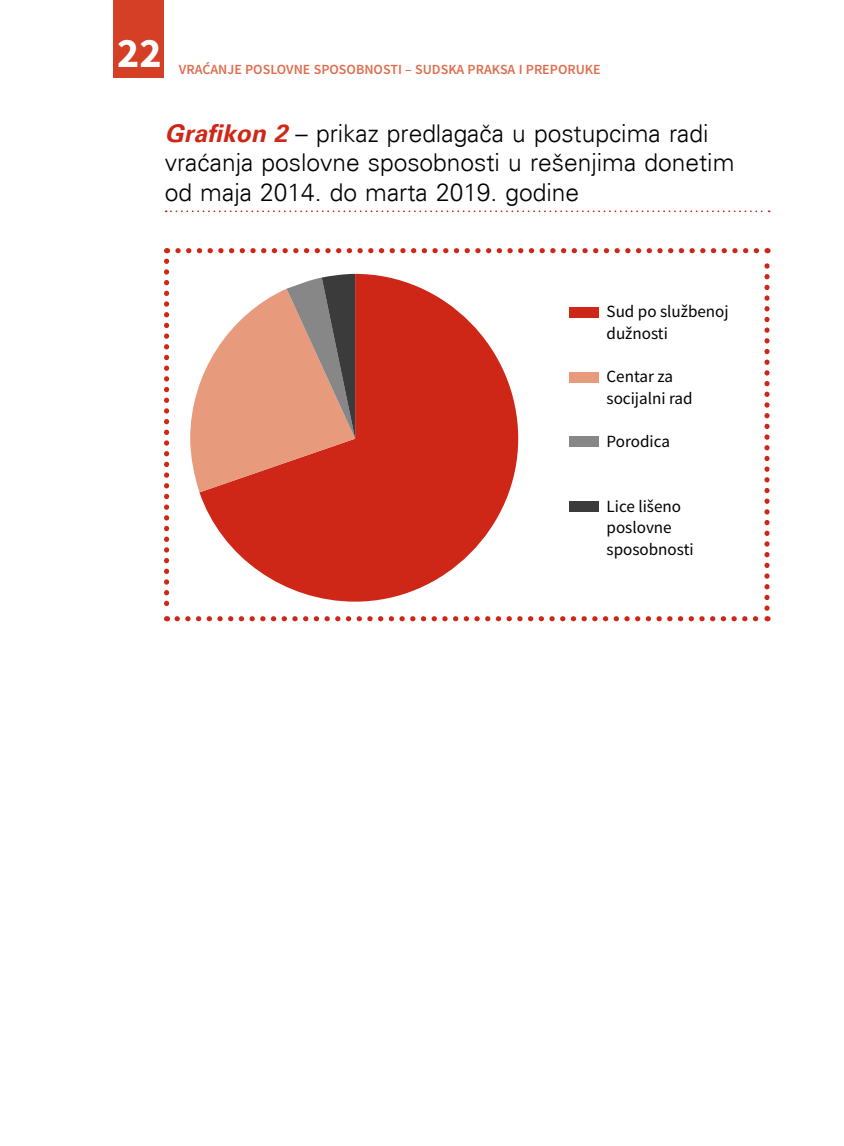
<style>
.page{position:relative;width:844px;height:1146px;background:#fff}
.page>*{position:absolute;margin:0;border:0;box-sizing:border-box;transform-origin:0 0}
.t1{font:700 42px "Source Sans Pro";color:#fff}
.t2{font:300 24.5px/29.4px "Univers";color:#000}
.t3{font:16.97px/21.5px "Source Sans Pro";color:#000}
.t4{font:600 14px "Source Sans Pro";color:#de6e4d}
.s1{font-weight:700;font-style:italic;color:#cf2717}
</style>
<div class="page">
<div style="left:113px;top:0;width:51px;height:78px;background:#d43f26"></div>
<svg style="left:166px;top:210px;width:603px;height:2px"></svg>
<svg style="left:199px;top:274px;width:319px;height:328px;fill:#cf2717"></svg>
<svg style="left:190px;top:274px;width:165px;height:218px"></svg>
<div style="left:569px;top:307px;width:29px;height:10px;background:#cf2717"></div>
<div style="left:569px;top:372px;width:29px;height:10px;background:#e89a7c"></div>
<div style="left:569px;top:436px;width:29px;height:11px;background:#878787"></div>
<div style="left:569px;top:501px;width:29px;height:11px;background:#3c3b3b"></div>
<svg style="left:164px;top:261px;width:5px;height:360px"></svg>
<svg style="left:177px;top:616px;width:590px;height:5px"></svg>
<svg style="left:764px;top:248px;width:5px;height:360px"></svg>
<svg style="left:166px;top:248px;width:590px;height:5px"></svg>
<h1 class="t1" style="left:117px;top:24px;width:46px">22</h1>
<p class="t4" style="left:179px;top:60px;width:423px">VRAĆANJE POSLOVNE SPOSOBNOSTI – SUDSKA PRAKSA I PREPORUKE</p>
<p class="t2" style="left:165px;top:118px;width:571px"><span class="s1">Grafikon 2</span> – prikaz predlagača u postupcima radi vraćanja poslovne sposobnosti u rešenjima donetim od maja 2014. do marta 2019. godine</p>
<p class="t3" style="left:606px;top:302px;width:124px">Sud po službenoj dužnosti</p>
<p class="t3" style="left:606px;top:367px;width:88px">Centar za socijalni rad</p>
<p class="t3" style="left:606px;top:431px;width:65px">Porodica</p>
<p class="t3" style="left:606px;top:496px;width:89px">Lice lišeno poslovne sposobnosti</p>
</div>
